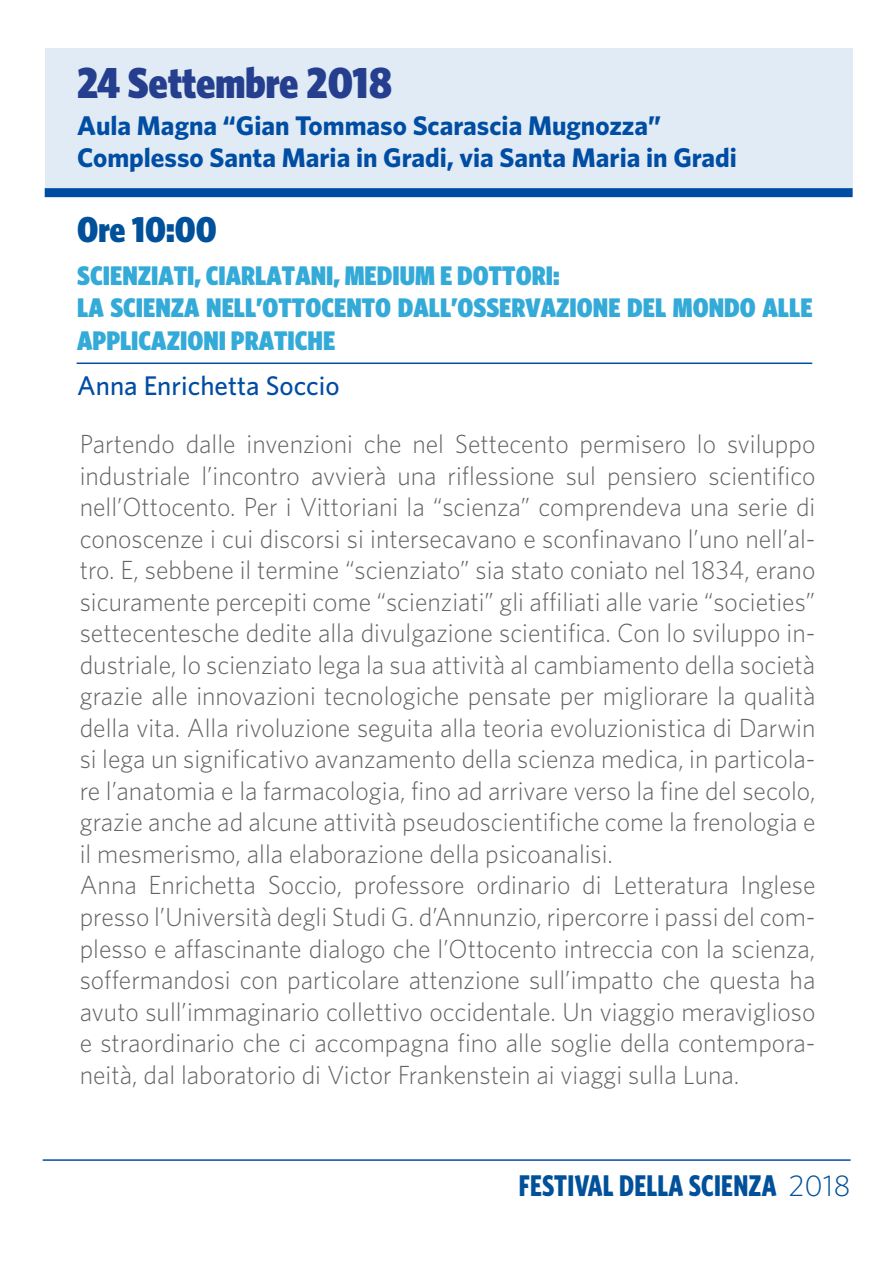
<style>
.page{position:relative;width:893px;height:1263px;background:#fff}
.page>*{position:absolute;margin:0;border:0;box-sizing:border-box;transform-origin:0 0}
.t1{font:900 43.5px "Whitney Condensed";color:#253f8e}
.t2{font:900 36px "Whitney Condensed";color:#01519a}
.t3{font:700 30px "Whitney Condensed";letter-spacing:.01em;color:#01519a;scale:.9 1}
.t4{font:900 27px/32.4px "Whitney Condensed";color:#33aad8}
.t5{font:700 27px/32.4px "Whitney";color:#004da4}
.t6{font:500 27px "Whitney";color:#004da4}
.t7{font:300 26.25px/31.5px "Whitney";color:#636366}
.s1{font-family:"Whitney";font-weight:300}
</style>
<div class="page">
<hr style="left:43px;top:1159px;width:808px;height:2px;background:#004da4">
<div style="left:45px;top:48px;width:808px;height:140px;background:#e0ebf5"></div>
<hr style="left:77px;top:362px;width:735px;height:2px;background:#004da4">
<div style="left:45px;top:188px;width:808px;height:9px;background:#004da4"></div>
<p class="t1" style="left:77px;top:58px;width:317px">24 Settembre 2018</p>
<p class="t5" style="left:77px;top:109px;width:661px">Aula Magna “Gian Tommaso Scarascia Mugnozza”<br>Complesso Santa Maria in Gradi, via Santa Maria in Gradi</p>
<p class="t2" style="left:77px;top:209px;width:141px">Ore 10:00</p>
<p class="t4" style="left:77px;top:259px;width:737px">SCIENZIATI, CIARLATANI, MEDIUM E DOTTORI:<br>LA SCIENZA NELL’OTTOCENTO DALL’OSSERVAZIONE DEL MONDO ALLE<br>APPLICAZIONI PRATICHE</p>
<p class="t6" style="left:77px;top:369px;width:264px">Anna Enrichetta Soccio</p>
<p class="t7" style="left:80px;top:428px;width:737px">Partendo dalle invenzioni che nel Settecento permisero lo sviluppo industriale l’incontro avvierà una riflessione sul pensiero scientifico nell’Ottocento. Per i Vittoriani la “scienza” comprendeva una serie di conoscenze i cui discorsi si intersecavano e sconfinavano l’uno nell’al&shy;tro. E, sebbene il termine “scienziato” sia stato coniato nel 1834, erano sicuramente percepiti come “scienziati” gli affiliati alle varie “societies” settecentesche dedite alla divulgazione scientifica. Con lo sviluppo in&shy;dustriale, lo scienziato lega la sua attività al cambiamento della società grazie alle innovazioni tecnologiche pensate per migliorare la qualità della vita. Alla rivoluzione seguita alla teoria evoluzionistica di Darwin si lega un significativo avanzamento della scienza medica, in particola&shy;re l’anatomia e la farmacologia, fino ad arrivare verso la fine del secolo, grazie anche ad alcune attività pseudoscientifiche come la frenologia e il mesmerismo, alla elaborazione della psicoanalisi.<br>Anna Enrichetta Soccio, professore ordinario di Letteratura Inglese presso l’Università degli Studi G. d’Annunzio, ripercorre i passi del com&shy;plesso e affascinante dialogo che l’Ottocento intreccia con la scienza, soffermandosi con particolare attenzione sull’impatto che questa ha avuto sull’immaginario collettivo occidentale. Un viaggio meraviglioso e straordinario che ci accompagna fino alle soglie della contempora&shy;neità, dal laboratorio di Victor Frankenstein ai viaggi sulla Luna.</p>
<p class="t3" style="left:519px;top:1168px;width:370px">FESTIVAL DELLA SCIENZA <span class="s1">2018</span></p>
</div>
